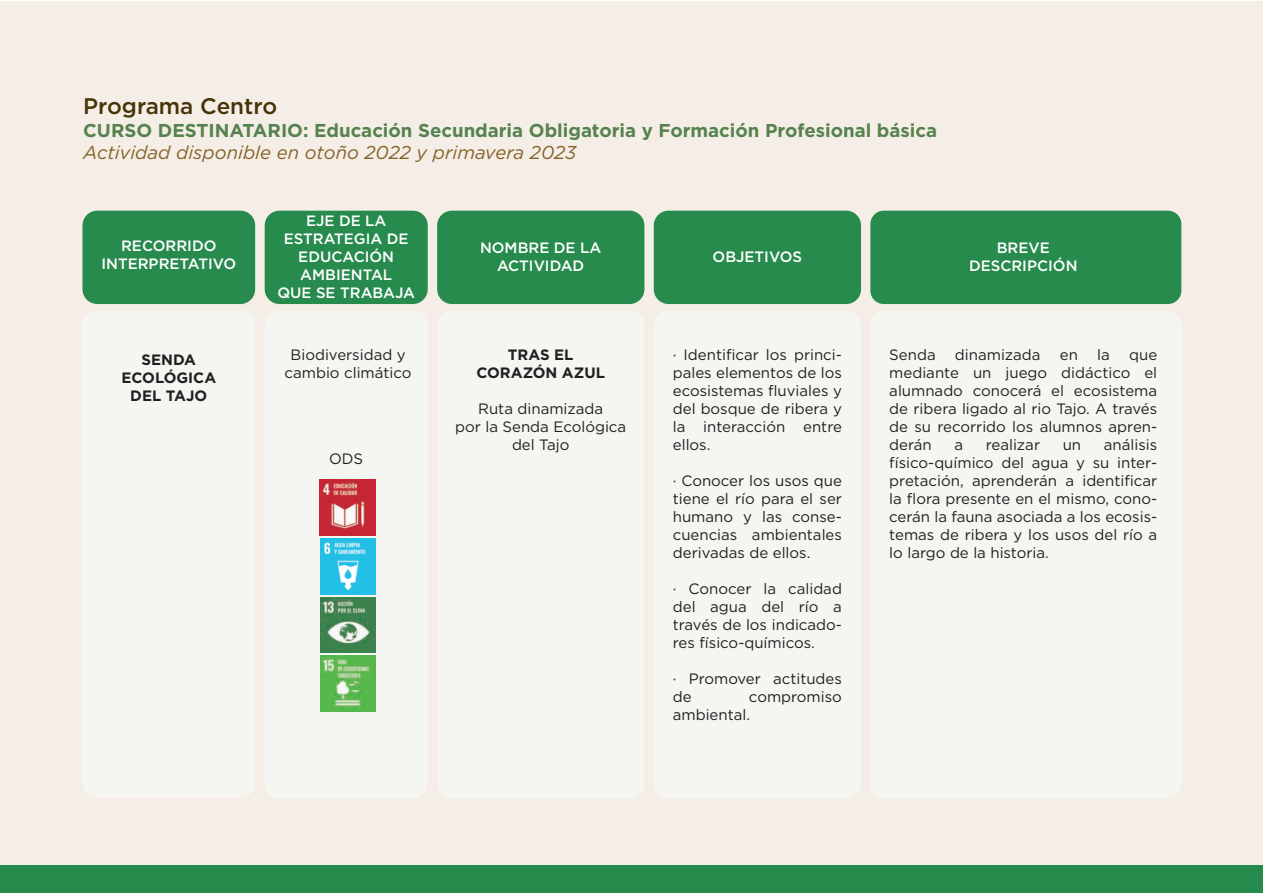
<style>
.page{position:relative;width:1263px;height:893px;background:#fff}
.page>*{position:absolute;margin:0;border:0;box-sizing:border-box;transform-origin:0 0}
.t1{font:500 22.5px "Gotham";color:#463307}
.t2{font:700 18.6px "Gotham";color:#55824d}
.t3{font:italic 18.6px "Gotham";color:#846229}
.t4{font:15px/18px "Gotham";color:#231f20;text-align:justify}
.t5{font:500 15px/18px "Gotham";color:#fff;text-align:center}
.t6{font:700 15px/18px "Gotham";color:#231f20;text-align:center}
</style>
<div class="page">
<div style="left:0;top:1px;width:1263px;height:892px;background:#f5eee6"></div>
<div style="left:82px;top:211px;width:173px;height:93px;background:#278b4d;border-radius:15px"></div>
<div style="left:265px;top:211px;width:163px;height:93px;background:#278b4d;border-radius:15px"></div>
<div style="left:437px;top:211px;width:207px;height:93px;background:#278b4d;border-radius:15px"></div>
<div style="left:654px;top:211px;width:207px;height:93px;background:#278b4d;border-radius:15px"></div>
<div style="left:870px;top:211px;width:311px;height:93px;background:#278b4d;border-radius:13px"></div>
<div style="left:82px;top:310px;width:173px;height:487px;background:#f5f5f2;border-radius:15px"></div>
<div style="left:265px;top:310px;width:163px;height:488px;background:#f5f5f2;border-radius:15px"></div>
<div style="left:437px;top:310px;width:207px;height:488px;background:#f5f5f2;border-radius:15px"></div>
<div style="left:654px;top:310px;width:207px;height:488px;background:#f5f5f2;border-radius:15px"></div>
<div style="left:870px;top:310px;width:311px;height:488px;background:#f5f5f2;border-radius:15px"></div>
<div style="left:0;top:865px;width:1263px;height:28px;background:#278b4d"></div>
<img style="left:320px;top:480px;width:55px;height:55px">
<img style="left:320px;top:539px;width:56px;height:55px">
<img style="left:320px;top:597px;width:56px;height:56px">
<img style="left:320px;top:656px;width:56px;height:56px">
<h1 class="t1" style="left:83px;top:92px;width:195px">Programa Centro</h1>
<p class="t2" style="left:83px;top:118px;width:855px">CURSO DESTINATARIO: Educación Secundaria Obligatoria y Formación Profesional básica</p>
<p class="t3" style="left:83px;top:142px;width:495px">Actividad disponible en otoño 2022 y primavera 2023</p>
<p class="t5" style="left:101px;top:237px;width:136px">RECORRIDO<br>INTERPRETATIVO</p>
<p class="t5" style="left:277px;top:212px;width:139px">EJE DE LA<br>ESTRATEGIA DE<br>EDUCACIÓN<br>AMBIENTAL<br>QUE SE TRABAJA</p>
<p class="t5" style="left:480px;top:238px;width:123px">NOMBRE DE LA<br>ACTIVIDAD</p>
<p class="t5" style="left:713px;top:247px;width:91px">OBJETIVOS</p>
<p class="t5" style="left:969px;top:238px;width:110px">BREVE<br>DESCRIPCIÓN</p>
<p class="t6" style="left:121px;top:351px;width:96px">SENDA<br>ECOLÓGICA<br>DEL TAJO</p>
<p class="t4" style="left:285px;top:346px;width:128px;text-align:center">Biodiversidad y cambio climático</p>
<p class="t6" style="left:476px;top:346px;width:130px">TRAS EL<br>CORAZÓN AZUL</p>
<p class="t4" style="left:455px;top:400px;width:172px;text-align:center">Ruta dinamizada<br>por la Senda Ecológica del Tajo</p>
<p class="t4" style="left:329px;top:450px;width:35px">ODS</p>
<p class="t4" style="left:673px;top:346px;width:171px">· Identificar los princi&shy;pales elementos de los ecosistemas fluviales y del bosque de ribera y la interacción entre ellos.</p>
<p class="t4" style="left:673px;top:472px;width:171px">· Conocer los usos que tiene el río para el ser humano y las conse&shy;cuencias ambientales derivadas de ellos.</p>
<p class="t4" style="left:673px;top:580px;width:171px">· Conocer la calidad del agua del río a través de los indicado&shy;res físico-químicos.</p>
<p class="t4" style="left:673px;top:670px;width:171px">· Promover actitudes de</p>
<p class="t4" style="left:673px;top:688px;width:171px;text-indent:76px">compromiso ambiental.</p>
<p class="t4" style="left:889px;top:346px;width:48px">Senda</p>
<p class="t4" style="left:955px;top:346px;width:87px">dinamizada</p>
<p class="t4" style="left:1060px;top:346px;width:20px">en</p>
<p class="t4" style="left:1097px;top:346px;width:14px">la</p>
<p class="t4" style="left:889px;top:346px;width:269px;text-indent:240px">que mediante un juego didáctico el alumnado conocerá el ecosistema de ribera ligado al rio Tajo. A través de su recorrido los alumnos apren&shy;derán</p>
<p class="t4" style="left:889px;top:436px;width:269px;text-indent:215px">análisis físico-químico del agua y su inter&shy;pretación, aprenderán a identificar la flora presente en el mismo, cono&shy;cerán la fauna asociada a los ecosis&shy;temas de ribera y los usos del río a lo largo de la historia.</p>
<p class="t4" style="left:954px;top:436px;width:10px">a</p>
<p class="t4" style="left:986px;top:436px;width:56px">realizar</p>
<p class="t4" style="left:1063px;top:436px;width:20px">un</p>
</div>
